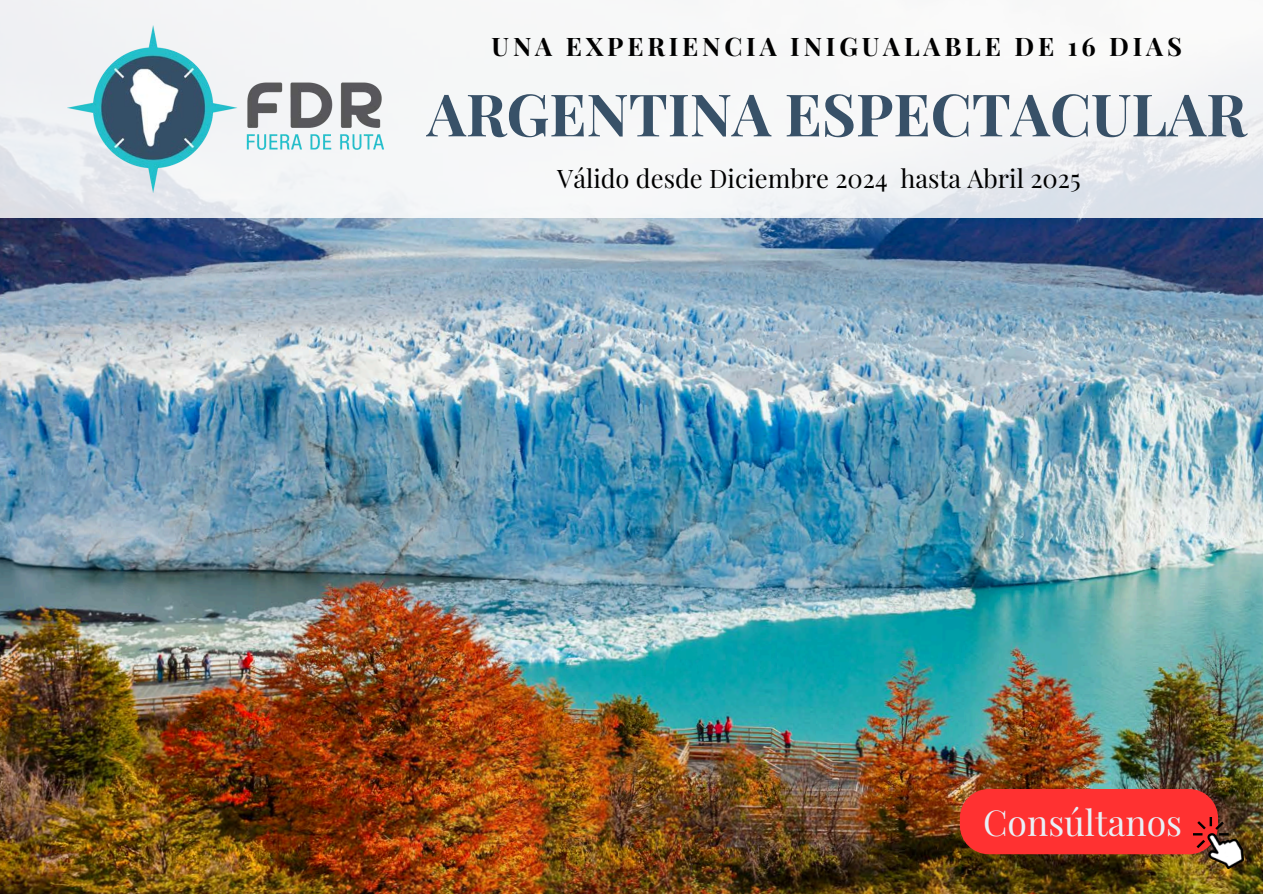
<style>
.page{position:relative;width:1263px;height:894px;background:#fff}
.page>*{position:absolute;margin:0;border:0;box-sizing:border-box;transform-origin:0 0}
.t1{font:700 58.5px "Playfair Display";color:#385168}
.t2{font:35.55px "Playfair Display";color:#e9f0f6}
.t3{font:25.5px "Playfair Display";color:#000}
.t4{font:700 25.5px "Playfair Display";letter-spacing:.15em;color:#000}
</style>
<div class="page">
<img style="left:0;top:218px;width:1263px;height:675px">
<svg style="left:0;top:0;width:1263px;height:218px;fill:#f6f7f7"></svg>
<div style="left:960px;top:788px;width:258px;height:66px;background:#ff3131;border-radius:29px"></div>
<img style="left:1193px;top:817px;width:51px;height:51px">
<img style="left:68px;top:26px;width:318px;height:166px">
<h3 class="t4" style="left:492px;top:28px;width:692px">UNA EXPERIENCIA INIGUALABLE DE 16 DIAS</h3>
<p class="t1" style="left:427px;top:73px;width:821px">ARGENTINA ESPECTACULAR</p>
<p class="t3" style="left:557px;top:160px;width:525px">Válido desde Diciembre 2024 hasta Abril 2025</p>
<h1 class="t2" style="left:983px;top:797px;width:201px">Consúltanos</h1>
</div>
